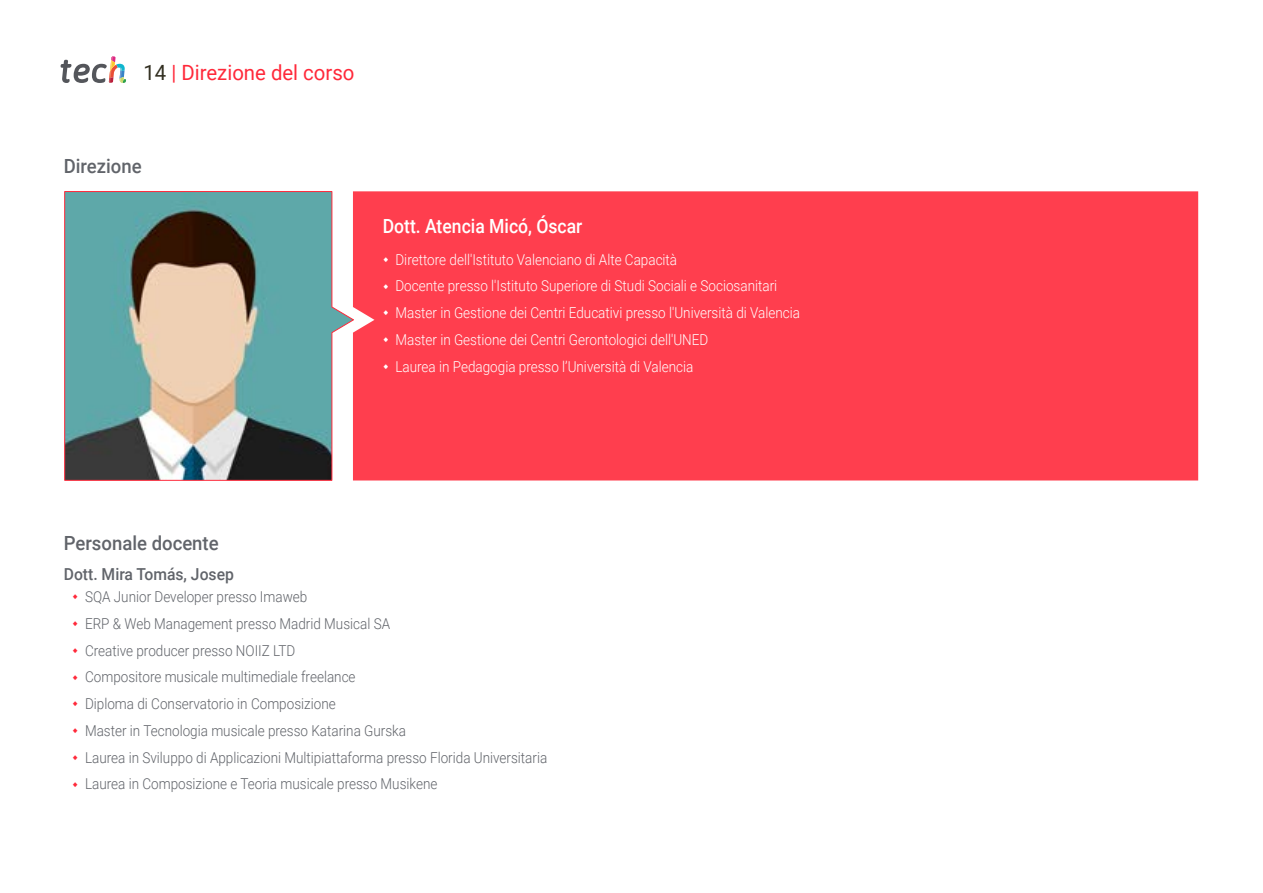
<style>
.page{position:relative;width:1263px;height:893px;background:#fff}
.page>*{position:absolute;margin:0;border:0;box-sizing:border-box;transform-origin:0 0}
.t1{font:21px "Roboto";color:#ff293a}
.t2{font:500 19.5px "Roboto";color:#61646a;scale:.95 1}
.t3{font:500 19.5px "Roboto";color:#fff;scale:.9 1}
.t4{font:500 16.5px "Roboto";color:#61646a;scale:.95 1}
.t5{font:300 15px/26.7px "Roboto";color:#61646a;scale:.9 1}
.t6{font:300 15px/26.7px "Roboto";color:#fff;scale:.9 1}
.s1{color:#312e20}
</style>
<div class="page">
<div style="left:354px;top:191px;width:844px;height:289px;background:#ff3e4e"></div>
<svg style="left:64px;top:191px;width:290px;height:290px;background:#849c97"></svg>
<svg style="left:61px;top:56px;width:65px;height:27px"></svg>
<svg style="left:384px;top:257px;width:4px;height:5px"></svg>
<svg style="left:384px;top:284px;width:4px;height:5px"></svg>
<svg style="left:384px;top:310px;width:4px;height:5px"></svg>
<svg style="left:384px;top:337px;width:4px;height:5px"></svg>
<svg style="left:384px;top:364px;width:4px;height:5px"></svg>
<h1 class="t1" style="left:144px;top:57px;width:213px"><span class="s1">14</span> | Direzione del corso</h1>
<h2 class="t2" style="left:64px;top:152px;width:84px">Direzione</h2>
<h2 class="t3" style="left:383px;top:212px;width:223px">Dott. Atencia Micó, Óscar</h2>
<p class="t6" style="left:395px;top:245px;width:451px">Direttore dell'Istituto Valenciano di Alte Capacità<br>Docente presso l'Istituto Superiore di Studi Sociali e Sociosanitari Master in Gestione dei Centri Educativi presso l'Università di Valencia Master in Gestione dei Centri Gerontologici dell'UNED<br>Laurea in Pedagogia presso l’Università di Valencia</p>
<h2 class="t2" style="left:64px;top:530px;width:165px">Personale docente</h2>
<p class="t4" style="left:64px;top:562px;width:181px">Dott. Mira Tomás, Josep</p>
<p class="t5" style="left:85px;top:583px;width:515px">SQA Junior Developer presso Imaweb<br>ERP &amp; Web Management presso Madrid Musical SA<br>Creative producer presso NOIIZ LTD<br>Compositore musicale multimediale freelance<br>Diploma di Conservatorio in Composizione<br>Master in Tecnologia musicale presso Katarina Gurska<br>Laurea in Sviluppo di Applicazioni Multipiattaforma presso Florida Universitaria Laurea in Composizione e Teoria musicale presso Musikene</p>
</div>
